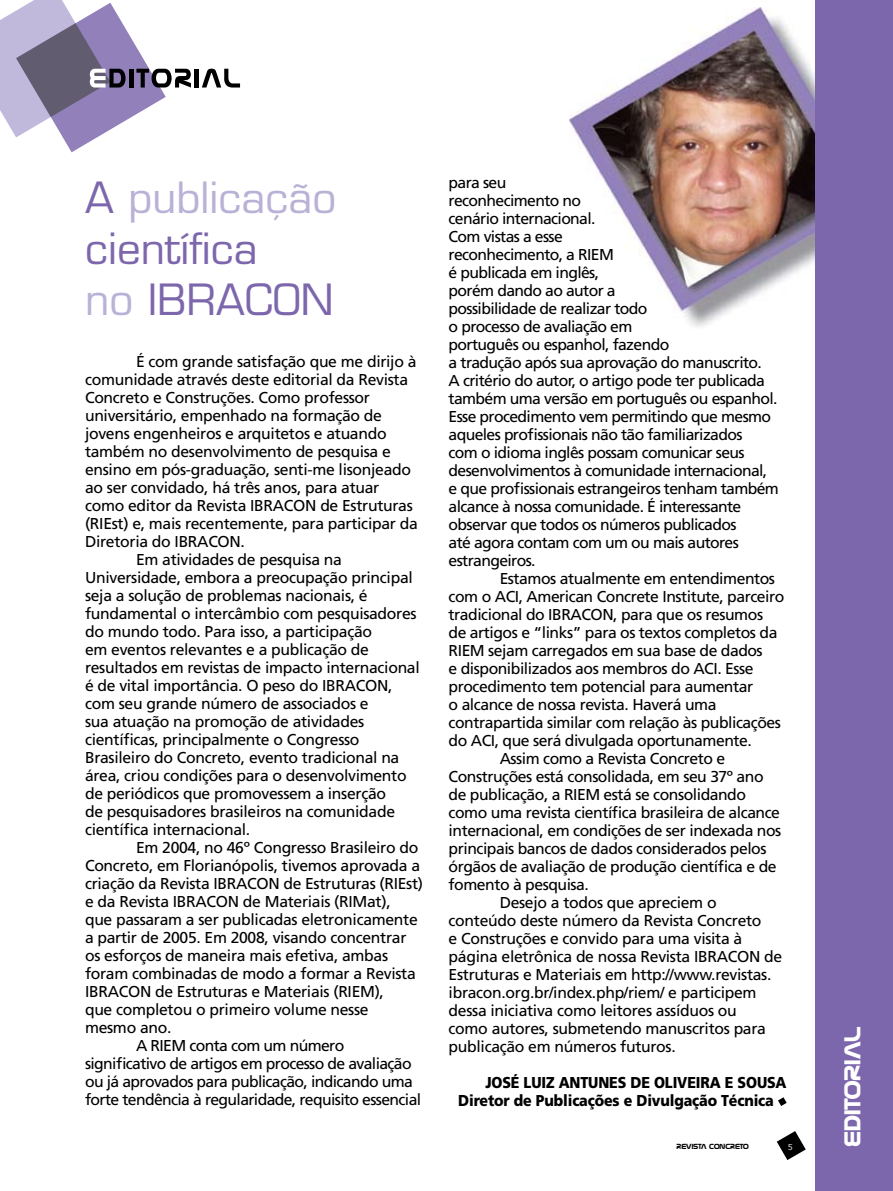
<style>
.page{position:relative;width:893px;height:1191px;background:#fff}
.page>*{position:absolute;margin:0;border:0;box-sizing:border-box;transform-origin:0 0}
.t1{font:42px/51px "Euromode";color:#7d67ac}
.t2{font:27px "Nasalization";color:#fff;scale:1.05 1}
.t3{font:15.75px "Frutiger";letter-spacing:-.02em;color:#000}
.t4{font:15.75px/18px "Frutiger";letter-spacing:-.04em;color:#000}
.t5{font:900 15.75px/18px "Frutiger";letter-spacing:-.01em;color:#000;scale:.9 1}
.t6{font:8.7px "Nasalization";color:#000}
.t7{font:7.8px "Verdana";color:#e3e5e6}
.s1{color:#bab1d6}
</style>
<div class="page">
<svg style="left:777px;top:1131px;width:29px;height:29px"></svg>
<img style="left:570px;top:7px;width:245px;height:320px">
<svg style="left:778px;top:1097px;width:9px;height:9px"></svg>
<svg style="left:0;top:0;width:191px;height:152px"></svg>
<hr style="left:195px;top:69px;width:4px;height:18px;background:#000">
<svg style="left:202px;top:69px;width:38px;height:18px"></svg>
<div style="left:815px;top:0;width:78px;height:1191px;background:#7d67ac"></div>
<h1 class="t1" style="left:85px;top:172px;width:253px">A <span class="s1">publicação </span>científica<br><span class="s1">no</span> IBRACON</h1>
<p class="t3" style="left:136px;top:352px;width:282px">É com grande satisfação que me dirijo à</p>
<p class="t3" style="left:85px;top:370px;width:325px">comunidade através deste editorial da Revista</p>
<p class="t3" style="left:85px;top:388px;width:286px">Concreto e Construções. Como professor</p>
<p class="t3" style="left:85px;top:406px;width:298px">universitário, empenhado na formação de</p>
<p class="t3" style="left:85px;top:424px;width:303px">jovens engenheiros e arquitetos e atuando</p>
<p class="t3" style="left:85px;top:442px;width:307px">também no desenvolvimento de pesquisa e</p>
<p class="t3" style="left:85px;top:460px;width:328px">ensino em pós-graduação, senti-me lisonjeado</p>
<p class="t3" style="left:85px;top:478px;width:296px">ao ser convidado, há três anos, para atuar</p>
<p class="t3" style="left:85px;top:496px;width:329px">como editor da Revista IBRACON de Estruturas</p>
<p class="t3" style="left:85px;top:514px;width:334px">(RIEst) e, mais recentemente, para participar da</p>
<p class="t3" style="left:85px;top:532px;width:161px">Diretoria do IBRACON.</p>
<p class="t3" style="left:136px;top:550px;width:207px">Em atividades de pesquisa na</p>
<p class="t3" style="left:85px;top:568px;width:329px">Universidade, embora a preocupação principal</p>
<p class="t3" style="left:85px;top:586px;width:284px">seja a solução de problemas nacionais, é</p>
<p class="t3" style="left:85px;top:604px;width:333px">fundamental o intercâmbio com pesquisadores</p>
<p class="t3" style="left:85px;top:622px;width:289px">do mundo todo. Para isso, a participação</p>
<p class="t3" style="left:85px;top:640px;width:285px">em eventos relevantes e a publicação de</p>
<p class="t3" style="left:85px;top:658px;width:336px">resultados em revistas de impacto internacional</p>
<p class="t3" style="left:85px;top:676px;width:309px">é de vital importância. O peso do IBRACON,</p>
<p class="t3" style="left:85px;top:694px;width:285px">com seu grande número de associados e</p>
<p class="t3" style="left:85px;top:712px;width:281px">sua atuação na promoção de atividades</p>
<p class="t3" style="left:85px;top:730px;width:276px">científicas, principalmente o Congresso</p>
<p class="t3" style="left:85px;top:748px;width:316px">Brasileiro do Concreto, evento tradicional na</p>
<p class="t3" style="left:85px;top:766px;width:323px">área, criou condições para o desenvolvimento</p>
<p class="t3" style="left:85px;top:784px;width:303px">de periódicos que promovessem a inserção</p>
<p class="t3" style="left:85px;top:802px;width:312px">de pesquisadores brasileiros na comunidade</p>
<p class="t3" style="left:85px;top:820px;width:167px">científica internacional.</p>
<p class="t3" style="left:136px;top:838px;width:284px">Em 2004, no 46º Congresso Brasileiro do</p>
<p class="t3" style="left:85px;top:856px;width:337px">Concreto, em Florianópolis, tivemos aprovada a</p>
<p class="t3" style="left:85px;top:874px;width:144px">criação da Revista Ibracon</p>
<p class="t3" style="left:283px;top:874px;width:141px">de Estruturas (RIEst)</p>
<p class="t3" style="left:85px;top:892px;width:103px">e da Revista Ibracon</p>
<p class="t3" style="left:243px;top:892px;width:149px">de Materiais (RIMat),</p>
<p class="t3" style="left:85px;top:910px;width:334px">que passaram a ser publicadas eletronicamente</p>
<p class="t3" style="left:85px;top:928px;width:323px">a partir de 2005. Em 2008, visando concentrar</p>
<p class="t3" style="left:85px;top:946px;width:305px">os esforços de maneira mais efetiva, ambas</p>
<p class="t3" style="left:85px;top:964px;width:332px">foram combinadas de modo a formar a Revista</p>
<p class="t3" style="left:85px;top:982px;width:300px">IBRACON de Estruturas e Materiais (RIEM),</p>
<p class="t3" style="left:85px;top:1000px;width:285px">que completou o primeiro volume nesse</p>
<p class="t3" style="left:85px;top:1018px;width:88px">mesmo ano.</p>
<p class="t4" style="left:136px;top:1037px;width:210px">A RIEM conta com um número</p>
<p class="t4" style="left:85px;top:1055px;width:328px">significativo de artigos em processo de avaliação</p>
<p class="t4" style="left:85px;top:1073px;width:329px">ou já aprovados para publicação, indicando uma</p>
<p class="t4" style="left:85px;top:1091px;width:338px">forte tendência à regularidade, requisito essencial</p>
<p class="t4" style="left:449px;top:173px;width:332px">para seu<br>reconhecimento no<br>cenário internacional.<br>Com vistas a esse<br>reconhecimento, a RIEM<br>é publicada em inglês,<br>porém dando ao autor a<br>possibilidade de realizar todo<br>o processo de avaliação em<br>português ou espanhol, fazendo<br>a tradução após sua aprovação do manuscrito.<br>A critério do autor, o artigo pode ter publicada também uma versão em português ou espanhol.<br>Esse procedimento vem permitindo que mesmo aqueles profissionais não tão familiarizados<br>com o idioma inglês possam comunicar seus desenvolvimentos à comunidade internacional, e que profissionais estrangeiros tenham também alcance à nossa comunidade. É interessante observar que todos os números publicados<br>até agora contam com um ou mais autores estrangeiros.</p>
<p class="t3" style="left:500px;top:569px;width:277px">Estamos atualmente em entendimentos</p>
<p class="t3" style="left:449px;top:587px;width:337px">com o ACI, American Concrete Institute, parceiro</p>
<p class="t3" style="left:449px;top:605px;width:316px">tradicional do IBRACON, para que os resumos</p>
<p class="t3" style="left:449px;top:623px;width:330px">de artigos e “links” para os textos completos da</p>
<p class="t3" style="left:449px;top:641px;width:316px">RIEM sejam carregados em sua base de dados</p>
<p class="t3" style="left:449px;top:659px;width:306px">e disponibilizados aos membros do ACI. Esse</p>
<p class="t3" style="left:449px;top:677px;width:306px">procedimento tem potencial para aumentar</p>
<p class="t3" style="left:449px;top:695px;width:269px">o alcance de nossa revista. Haverá uma</p>
<p class="t3" style="left:449px;top:713px;width:334px">contrapartida similar com relação às publicações</p>
<p class="t3" style="left:449px;top:731px;width:305px">do ACI, que será divulgada oportunamente.</p>
<p class="t3" style="left:500px;top:749px;width:227px">Assim como a Revista Concreto e</p>
<p class="t3" style="left:449px;top:767px;width:317px">Construções está consolidada, em seu 37º ano</p>
<p class="t3" style="left:449px;top:785px;width:299px">de publicação, a RIEM está se consolidando</p>
<p class="t3" style="left:449px;top:803px;width:333px">como uma revista científica brasileira de alcance</p>
<p class="t3" style="left:449px;top:821px;width:334px">internacional, em condições de ser indexada nos</p>
<p class="t3" style="left:449px;top:839px;width:319px">principais bancos de dados considerados pelos</p>
<p class="t3" style="left:449px;top:857px;width:329px">órgãos de avaliação de produção científica e de</p>
<p class="t3" style="left:449px;top:875px;width:142px">fomento à pesquisa.</p>
<p class="t3" style="left:500px;top:893px;width:218px">Desejo a todos que apreciem o</p>
<p class="t3" style="left:449px;top:911px;width:314px">conteúdo deste número da Revista Concreto</p>
<p class="t3" style="left:449px;top:929px;width:295px">e Construções e convido para uma visita à</p>
<p class="t3" style="left:449px;top:947px;width:335px">página eletrônica de nossa Revista IBRACON de</p>
<p class="t3" style="left:449px;top:965px;width:324px">Estruturas e Materiais em http://www.revistas.</p>
<p class="t3" style="left:449px;top:983px;width:309px">ibracon.org.br/index.php/riem/ e participem</p>
<p class="t3" style="left:449px;top:1001px;width:290px">dessa iniciativa como leitores assíduos ou</p>
<p class="t3" style="left:449px;top:1019px;width:319px">como autores, submetendo manuscritos para</p>
<p class="t3" style="left:449px;top:1037px;width:229px">publicação em números futuros.</p>
<p class="t5" style="left:485px;top:1073px;width:94px">José Luiz Ant</p>
<p class="t5" style="left:458px;top:1073px;width:366px;text-indent:130px">unes de Oliveira e Sousa<br>Diretor de Publicações e Divulgação Técnica</p>
<p class="t6" style="left:676px;top:1142px;width:74px">REVISTA CONCRETO</p>
<p class="t7" style="left:788px;top:1141px;width:6px">5</p>
<h2 class="t2" style="left:841px;top:1146px;width:116px;rotate:-90deg">EDITORIAL</h2>
</div>
